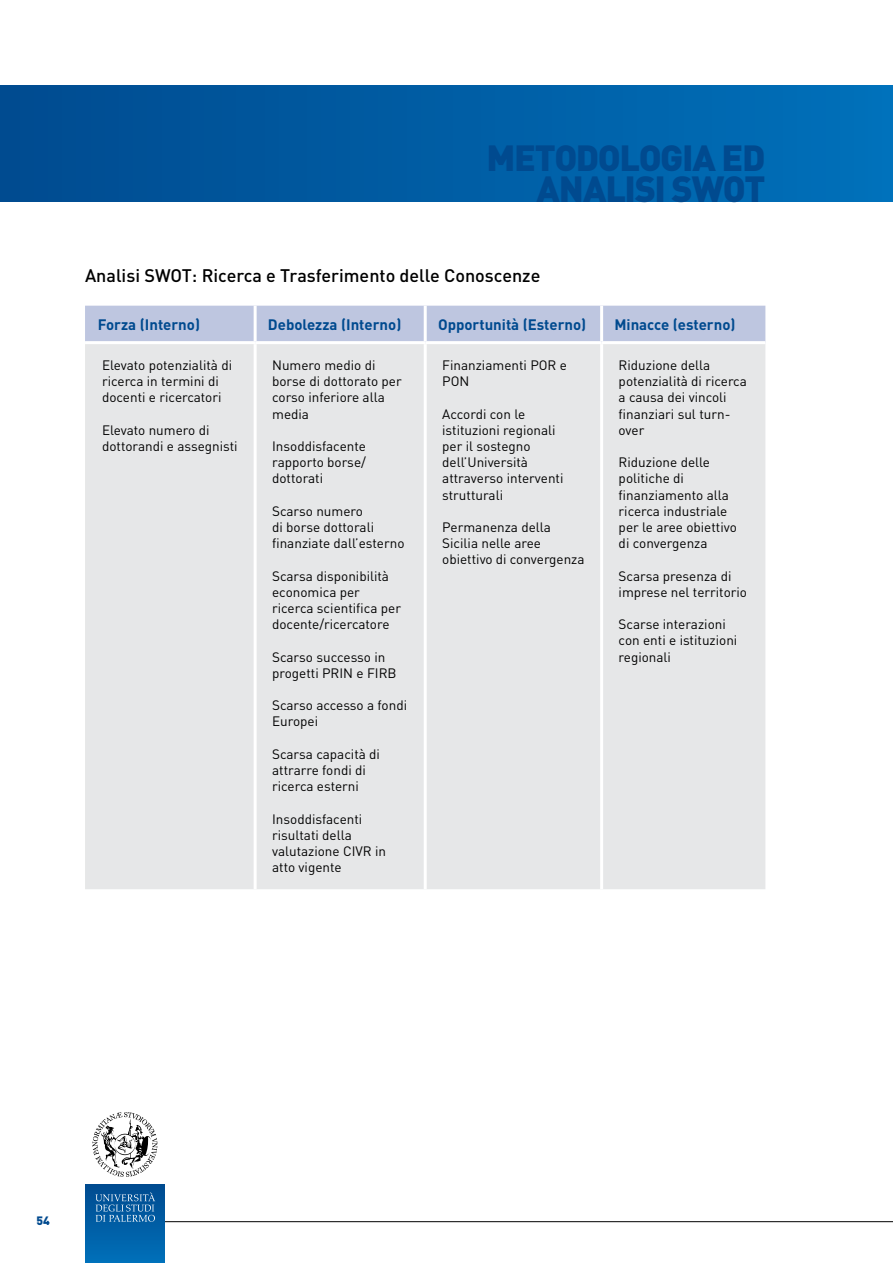
<style>
.page{position:relative;width:893px;height:1263px;background:#fff}
.page>*{position:absolute;margin:0;border:0;box-sizing:border-box;transform-origin:0 0}
.t1{font:900 36px/30.9px "DIN Pro";letter-spacing:-.04em;color:#004a8f;text-align:right}
.t2{font:500 18px "DIN Pro";color:#000}
.t3{font:700 15px "DIN Pro";color:#004a8f}
.t4{font:13.5px/16.2px "DIN Pro";color:#000}
.t5{font:900 12px "DIN Pro";color:#004a8f}
</style>
<div class="page">
<hr style="left:128px;top:1221px;width:765px;height:1px;background:#000">
<div style="left:85px;top:1184px;width:79px;height:79px;background:linear-gradient(to bottom,#004a8f,#0070b9)"></div>
<svg style="left:95px;top:1192px;width:60px;height:30px;background:#2b71ab"></svg>
<svg style="left:92px;top:1112px;width:65px;height:65px"></svg>
<div style="left:85px;top:306px;width:680px;height:35px;background:#bec6e0"></div>
<div style="left:85px;top:344px;width:680px;height:545px;background:#e6e7e8"></div>
<hr style="left:254px;top:306px;width:3px;height:35px;background:#fff">
<hr style="left:424px;top:306px;width:3px;height:35px;background:#fff">
<hr style="left:600px;top:306px;width:3px;height:35px;background:#fff">
<hr style="left:254px;top:344px;width:3px;height:545px;background:#fff">
<hr style="left:424px;top:344px;width:3px;height:545px;background:#fff">
<hr style="left:600px;top:344px;width:3px;height:545px;background:#fff">
<div style="left:0;top:85px;width:893px;height:117px;background:linear-gradient(to right,#004b8f,#0070ba)"></div>
<hr style="left:892px;top:85px;width:1px;height:117px;background:#0072bc">
<h1 class="t1" style="left:486px;top:141px;width:280px">METODOLOGIA ED<br>ANALISI SWOT</h1>
<h2 class="t2" style="left:85px;top:263px;width:457px">Analisi SWOT: Ricerca e Trasferimento delle Conoscenze</h2>
<p class="t3" style="left:98px;top:314px;width:104px">Forza (Interno)</p>
<p class="t3" style="left:268px;top:314px;width:135px">Debolezza (Interno)</p>
<p class="t3" style="left:438px;top:314px;width:150px">Opportunità (Esterno)</p>
<p class="t3" style="left:614px;top:314px;width:123px">Minacce (esterno)</p>
<p class="t4" style="left:102px;top:356px;width:132px">Elevato potenzialità di ricerca in termini di docenti e ricercatori</p>
<p class="t4" style="left:102px;top:421px;width:137px">Elevato numero di dottorandi e assegnisti</p>
<p class="t4" style="left:442px;top:356px;width:126px">Finanziamenti POR e<br>PON</p>
<p class="t4" style="left:442px;top:405px;width:123px">Accordi con le istituzioni regionali per il sostegno dell’Università attraverso interventi strutturali</p>
<p class="t4" style="left:442px;top:518px;width:144px">Permanenza della<br>Sicilia nelle aree obiettivo di convergenza</p>
<p class="t4" style="left:272px;top:356px;width:131px">Numero medio di borse di dottorato per corso inferiore alla media</p>
<p class="t4" style="left:272px;top:437px;width:95px;text-align:justify">Insoddisfacente rapporto borse/ dottorati</p>
<p class="t4" style="left:272px;top:502px;width:134px">Scarso numero<br>di borse dottorali finanziate dall’esterno</p>
<p class="t4" style="left:272px;top:567px;width:130px">Scarsa disponibilità economica per ricerca scientifica per docente/ricercatore</p>
<p class="t4" style="left:272px;top:648px;width:126px">Scarso successo in progetti PRIN e FIRB</p>
<p class="t4" style="left:272px;top:697px;width:136px">Scarso accesso a fondi<br>Europei</p>
<p class="t4" style="left:272px;top:745px;width:109px">Scarsa capacità di attrarre fondi di ricerca esterni</p>
<p class="t4" style="left:272px;top:810px;width:115px">Insoddisfacenti risultati della valutazione CIVR in atto vigente</p>
<p class="t4" style="left:619px;top:356px;width:130px">Riduzione della potenzialità di ricerca a causa dei vincoli finanziari sul turn&shy;over</p>
<p class="t4" style="left:619px;top:454px;width:120px">Riduzione delle politiche di finanziamento alla ricerca industriale per le aree obiettivo di convergenza</p>
<p class="t4" style="left:619px;top:567px;width:130px">Scarsa presenza di imprese nel territorio</p>
<p class="t4" style="left:619px;top:616px;width:120px">Scarse interazioni con enti e istituzioni regionali</p>
<p class="t5" style="left:37px;top:1212px;width:15px">54</p>
</div>
